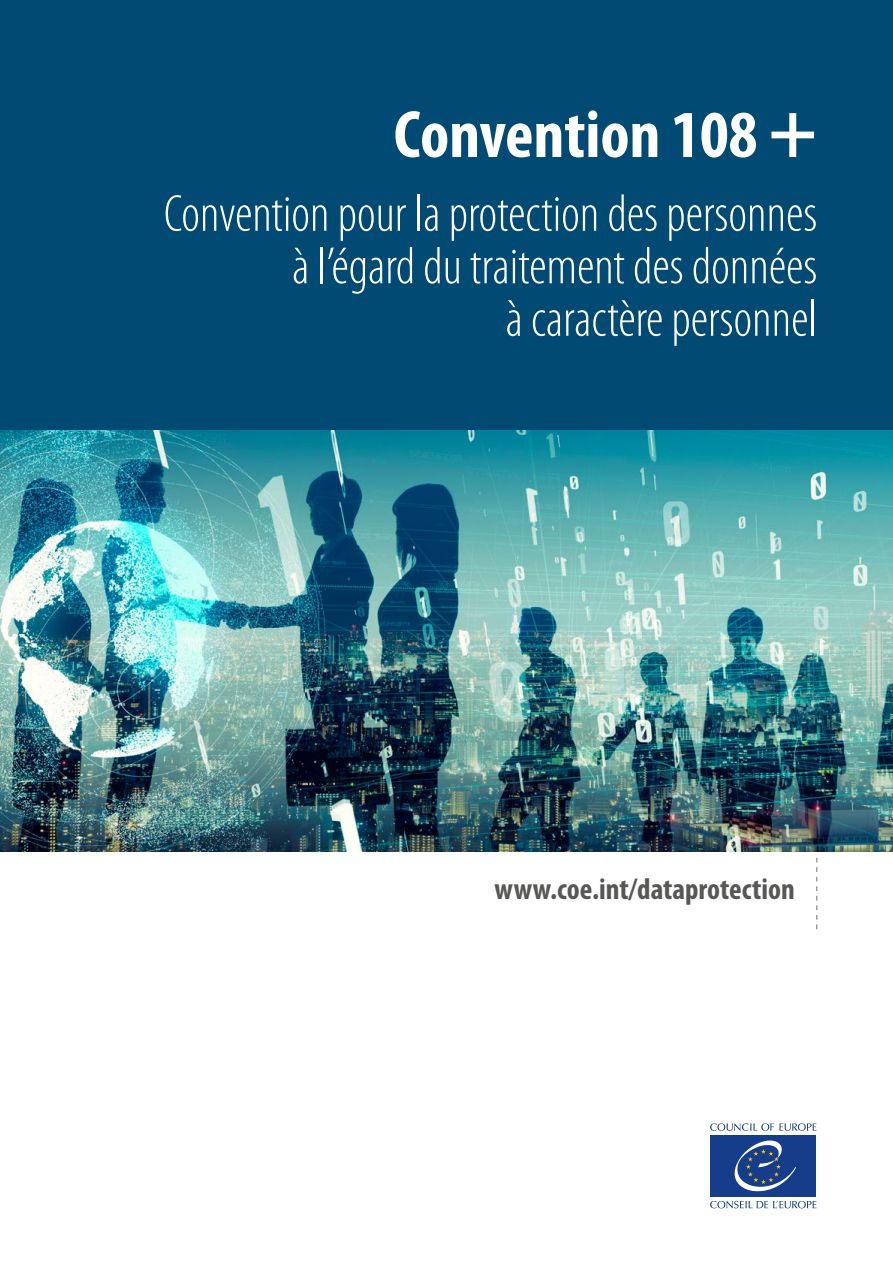
<style>
.page{position:relative;width:893px;height:1263px;background:#fff}
.page>*{position:absolute;margin:0;border:0;box-sizing:border-box;transform-origin:0 0}
.t1{font:700 condensed 67.5px "Myriad Pro";color:#fff}
.t2{font:300 condensed 52.5px/52.5px "Myriad Pro";color:#fff;text-align:right}
.t3{font:700 condensed 30px "Myriad Pro";color:#575756}
.s1{font-size:82.5px}
</style>
<div class="page">
<div style="left:0;top:0;width:893px;height:431px;background:#004a73"></div>
<svg style="left:710px;top:1123px;width:106px;height:8px"></svg>
<svg style="left:710px;top:1201px;width:106px;height:7px"></svg>
<div style="left:711px;top:1135px;width:105px;height:61px;background:#153d8a"></div>
<svg style="left:734px;top:1140px;width:62px;height:51px"></svg>
<svg style="left:816px;top:858px;width:1px;height:71px"></svg>
<img style="left:0;top:431px;width:893px;height:421px">
<p class="t1" style="left:394px;top:92px;width:425px">Convention 108 <span class="s1">+</span></p>
<p class="t2" style="left:164px;top:187px;width:655px">Convention pour la protection des personnes à l’égard du traitement des données<br>à caractère personnel</p>
<p class="t3" style="left:494px;top:870px;width:302px">www.coe.int/dataprotection</p>
</div>
